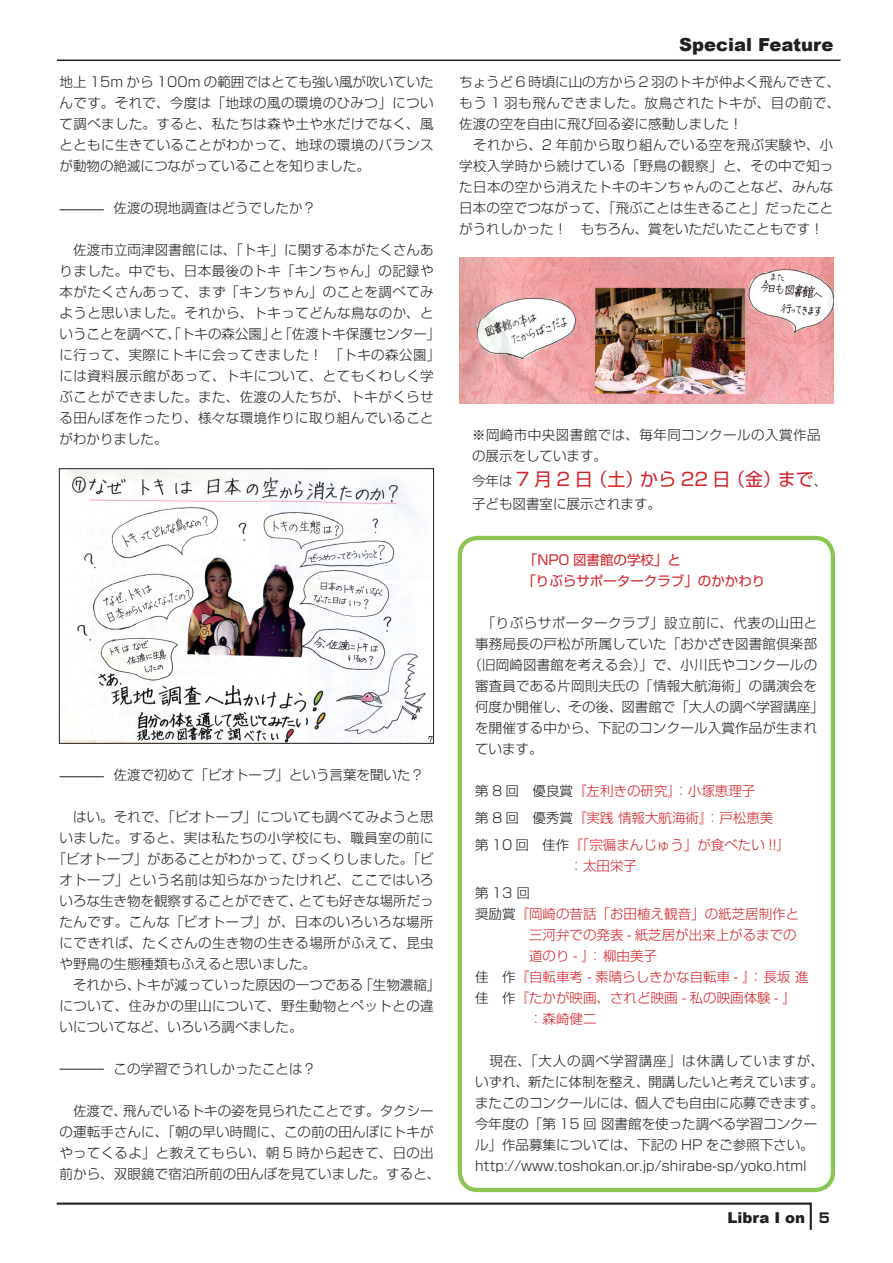
<style>
.page{position:relative;width:893px;height:1263px;background:#fff}
.page>*{position:absolute;margin:0;border:0;box-sizing:border-box;transform-origin:0 0}
.t1{font:18px "Shin Go Pro";color:#d1232a}
.t2{font:900 18px "Arial";color:#231f20}
.t3{font:900 15px "Arial";color:#231f20}
.t4{font:300 13.5px/21px "Shin Go Pro";letter-spacing:.01em;color:#231f20;text-align:justify}
.t5{font:300 13.5px/21px "Shin Go Pro";letter-spacing:.03em;color:#231f20}
.t6{font:300 13.5px/27px "Shin Go Pro";color:#d1232a}
.t7{font:300 13.5px/21px "Shin Go Pro";letter-spacing:.035em;color:#231f20}
.t8{font:13.5px/21px "Shin Go Pro";color:#d1232a}
.t9{font:300 13.5px "Shin Go Pro";letter-spacing:.04em;color:#231f20}
.s1{font-weight:300;font-size:13.5px;color:#231f20}
.s2{color:#231f20}
.s3{font-family:"Shin Go Pro";font-weight:700;font-size:13.5px}
</style>
<div class="page">
<svg style="left:56px;top:1202px;width:756px;height:28px"></svg>
<hr style="left:57px;top:60px;width:783px;height:1px;background:#231f20">
<svg style="left:457px;top:535px;width:378px;height:655px"></svg>
<img style="left:61px;top:470px;width:371px;height:271px">
<div style="left:59px;top:468px;width:375px;height:275px;border:1px solid #231f20"></div>
<img style="left:459px;top:258px;width:375px;height:146px">
<hr style="left:60px;top:1069px;width:44px;height:1px;background:#231f20">
<hr style="left:60px;top:776px;width:44px;height:1px;background:#231f20">
<hr style="left:60px;top:209px;width:44px;height:1px;background:#231f20">
<p class="t4" style="left:60px;top:70px;width:376px">地上 15m から 100m の範囲ではとても強い風が吹いていたんです。それで、今度は「地球の風の環境のひみつ」について調べました。すると、私たちは森や土や水だけでなく、風とともに生きていることがわかって、地球の環境のバランスが動物の絶滅につながっていることを知りました。</p>
<p class="t4" style="left:114px;top:196px;width:204px">佐渡の現地調査はどうでしたか？</p>
<p class="t5" style="left:60px;top:238px;width:382px;text-indent:14px">佐渡市立両津図書館には、「トキ」に関する本がたくさんありました。中でも、日本最後のトキ「キンちゃん」の記録や本がたくさんあって、まず「キンちゃん」のことを調べてみようと思いました。それから、トキってどんな鳥なのか、ということを調べて、「トキの森公園」と「佐渡トキ保護センター」に行って、実際にトキに会ってきました！「トキの森公園」には資料展示館があって、トキについて、とてもくわしく学ぶことができました。また、佐渡の人たちが、トキがくらせる田んぼを作ったり、様々な環境作りに取り組んでいることがわかりました。</p>
<p class="t4" style="left:114px;top:763px;width:312px">佐渡で初めて「ビオトープ」という言葉を聞いた？</p>
<p class="t4" style="left:73px;top:805px;width:362px">はい。それで、「ビオトープ」についても調べてみようと思</p>
<p class="t5" style="left:60px;top:826px;width:376px">いました。すると、実は私たちの小学校にも、職員室の前に</p>
<p class="t4" style="left:53px;top:847px;width:382px">「ビオトープ」があることがわかって、びっくりしました。「ビ</p>
<p class="t5" style="left:60px;top:868px;width:376px">オトープ」という名前は知らなかったけれど、ここではいろ</p>
<p class="t4" style="left:60px;top:889px;width:376px">いろな生き物を観察することができて、とても好きな場所だっ</p>
<p class="t5" style="left:60px;top:910px;width:376px">たんです。こんな「ビオトープ」が、日本のいろいろな場所</p>
<p class="t5" style="left:60px;top:931px;width:376px">にできれば、たくさんの生き物の生きる場所がふえて、昆虫</p>
<p class="t4" style="left:60px;top:952px;width:258px">や野鳥の生態種類もふえると思いました。</p>
<p class="t4" style="left:73px;top:973px;width:369px">それから、トキが減っていった原因の一つである「生物濃縮」</p>
<p class="t5" style="left:60px;top:994px;width:376px">について、住みかの里山について、野生動物とペットとの違</p>
<p class="t4" style="left:60px;top:1015px;width:245px">いについてなど、いろいろ調べました。</p>
<p class="t4" style="left:114px;top:1057px;width:204px">この学習でうれしかったことは？</p>
<p class="t4" style="left:60px;top:1099px;width:382px;text-align:center">佐渡で、飛んでいるトキの姿を見られたことです。タクシー<br>の運転手さんに、「朝の早い時間に、この前の田んぼにトキがやってくるよ」と教えてもらい、朝 5 時から起きて、日の出前から、双眼鏡で宿泊所前の田んぼを見ていました。すると、</p>
<h1 class="t2" style="left:679px;top:32px;width:156px">Special Feature</h1>
<p class="t4" style="left:459px;top:70px;width:382px">ちょうど 6 時頃に山の方から 2 羽のトキが仲よく飛んできて、もう 1 羽も飛んできました。放鳥されたトキが、目の前で、佐渡の空を自由に飛び回る姿に感動しました！</p>
<p class="t4" style="left:459px;top:133px;width:376px;text-indent:14px">それから、2 年前から取り組んでいる空を飛ぶ実験や、小学校入学時から続けている「野鳥の観察」と、その中で知った日本の空から消えたトキのキンちゃんのことなど、みんな日本の空でつながって、「飛ぶことは生きること」だったことがうれしかった！ もちろん、賞をいただいたこともです！</p>
<p class="t7" style="left:472px;top:423px;width:350px">※岡崎市中央図書館では、毎年同コンクールの入賞作品の展示をしています。</p>
<h1 class="t1" style="left:472px;top:465px;width:357px"><span class="s1">今年は</span> 7 月 2 日（土）から 22 日（金）まで<span class="s1">、</span></h1>
<p class="t4" style="left:472px;top:492px;width:190px">子ども図書室に展示されます。</p>
<p class="t8" style="left:522px;top:547px;width:244px">「NPO 図書館の学校」と<br>「りぶらサポータークラブ」のかかわり</p>
<p class="t9" style="left:482px;top:611px;width:337px">「りぶらサポータークラブ」設立前に、代表の山田と</p>
<p class="t4" style="left:475px;top:631px;width:343px">事務局長の戸松が所属していた「おかざき図書館倶楽部</p>
<p class="t4" style="left:468px;top:652px;width:350px">（旧岡崎図書館を考える会）」で、小川氏やコンクールの</p>
<p class="t4" style="left:475px;top:673px;width:343px">審査員である片岡則夫氏の「情報大航海術」の講演会を</p>
<p class="t4" style="left:475px;top:694px;width:350px">何度か開催し、その後、図書館で「大人の調べ学習講座」</p>
<p class="t4" style="left:475px;top:715px;width:343px">を開催する中から、下記のコンクール入賞作品が生まれ</p>
<p class="t4" style="left:475px;top:736px;width:69px">ています。</p>
<p class="t6" style="left:475px;top:775px;width:317px"><span class="s2">第 8 回 優良賞</span>『左利きの研究』：小塚恵理子<br><span class="s2">第 8 回 優秀賞</span>『実践 情報大航海術』：戸松恵美<br><span class="s2">第 10 回 佳作</span>『「宗徧まんじゅう」が食べたい !!』</p>
<p class="t6" style="left:570px;top:850px;width:69px">：太田栄子</p>
<p class="t4" style="left:475px;top:880px;width:56px">第 13 回</p>
<p class="t6" style="left:475px;top:898px;width:325px"><span class="s2">奨励賞</span>『岡崎の昔話「お田植え観音」の紙芝居制作と</p>
<p class="t6" style="left:529px;top:919px;width:269px">三河弁での発表 - 紙芝居が出来上がるまでの</p>
<p class="t6" style="left:529px;top:940px;width:129px">道のり - 』： 柳由美子</p>
<p class="t6" style="left:475px;top:961px;width:335px"><span class="s2">佳 作</span>『自転車考 - 素晴らしきかな自転車 - 』： 長坂 進</p>
<p class="t6" style="left:475px;top:982px;width:323px"><span class="s2">佳 作</span>『たかが映画、されど映画 - 私の映画体験 - 』</p>
<p class="t6" style="left:529px;top:1003px;width:69px">：森崎健二</p>
<p class="t4" style="left:475px;top:1048px;width:350px;text-align:left;text-indent:14px">現在、「大人の調べ学習講座」は休講していますが、いずれ、新たに体制を整え、開講したいと考えています。またこのコンクールには、個人でも自由に応募できます。今年度の「第 15 回図書館を使った調べる学習コンクール」作品募集については、下記の HP をご参照下さい。http://www.toshokan.or.jp/shirabe-sp/yoko.html</p>
<p class="t3" style="left:727px;top:1207px;width:104px">Libra I on <span class="s3">5</span></p>
</div>
